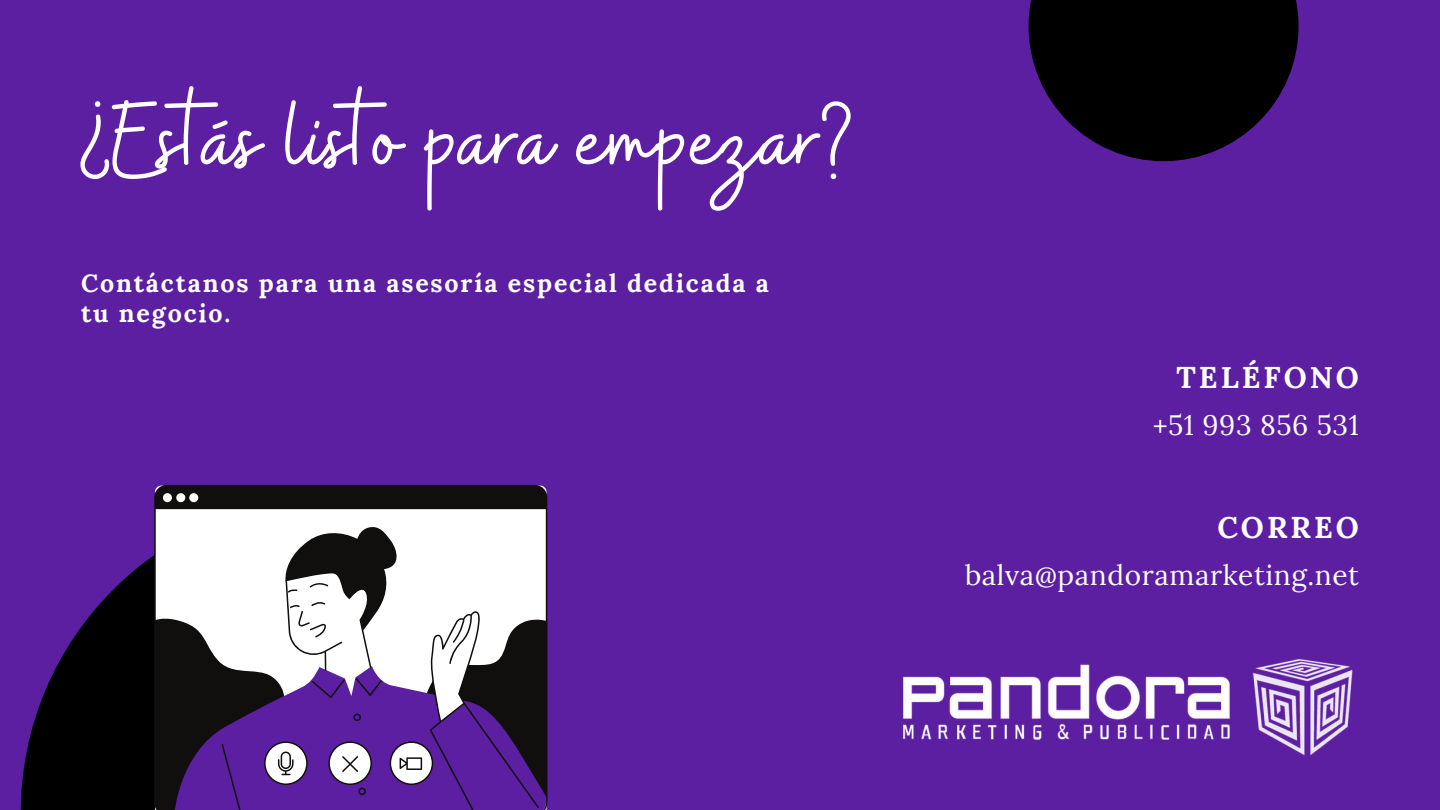
<style>
.page{position:relative;width:1440px;height:810px;background:#5c1fa1}
.page>*{position:absolute;margin:0;border:0;box-sizing:border-box;transform-origin:0 0}
.t1{font:109.7px "Buffalo";letter-spacing:.01em;color:#fff}
.t2{font:700 30px "Lora";letter-spacing:.1em;color:#fff}
.t3{font:28px "Lora";letter-spacing:.02em;color:#fff}
.t4{font:700 25px/30px "Lora";letter-spacing:.075em;color:#fff}
</style>
<div class="page">
<svg style="left:1029px;top:0;width:270px;height:161px"></svg>
<svg style="left:21px;top:555px;width:133px;height:255px;fill:#000"></svg>
<img style="left:903px;top:659px;width:450px;height:97px">
<svg style="left:154px;top:485px;width:393px;height:325px;fill:#100f0d"></svg>
<svg style="left:174px;top:666px;width:372px;height:144px"></svg>
<svg style="left:163px;top:493px;width:317px;height:291px;fill:#fff"></svg>
<svg style="left:222px;top:572px;width:317px;height:238px"></svg>
<h1 class="t1" style="left:81px;top:69px;width:771px">¿Estás listo para empezar?</h1>
<p class="t4" style="left:81px;top:267px;width:689px">Contáctanos para una asesoría especial dedicada a tu negocio.</p>
<p class="t2" style="left:1176px;top:358px;width:184px">TELÉFONO</p>
<p class="t3" style="left:1153px;top:407px;width:207px">+51 993 856 531</p>
<p class="t2" style="left:1217px;top:508px;width:143px">CORREO</p>
<p class="t3" style="left:965px;top:557px;width:395px">balva@pandoramarketing.net</p>
</div>
